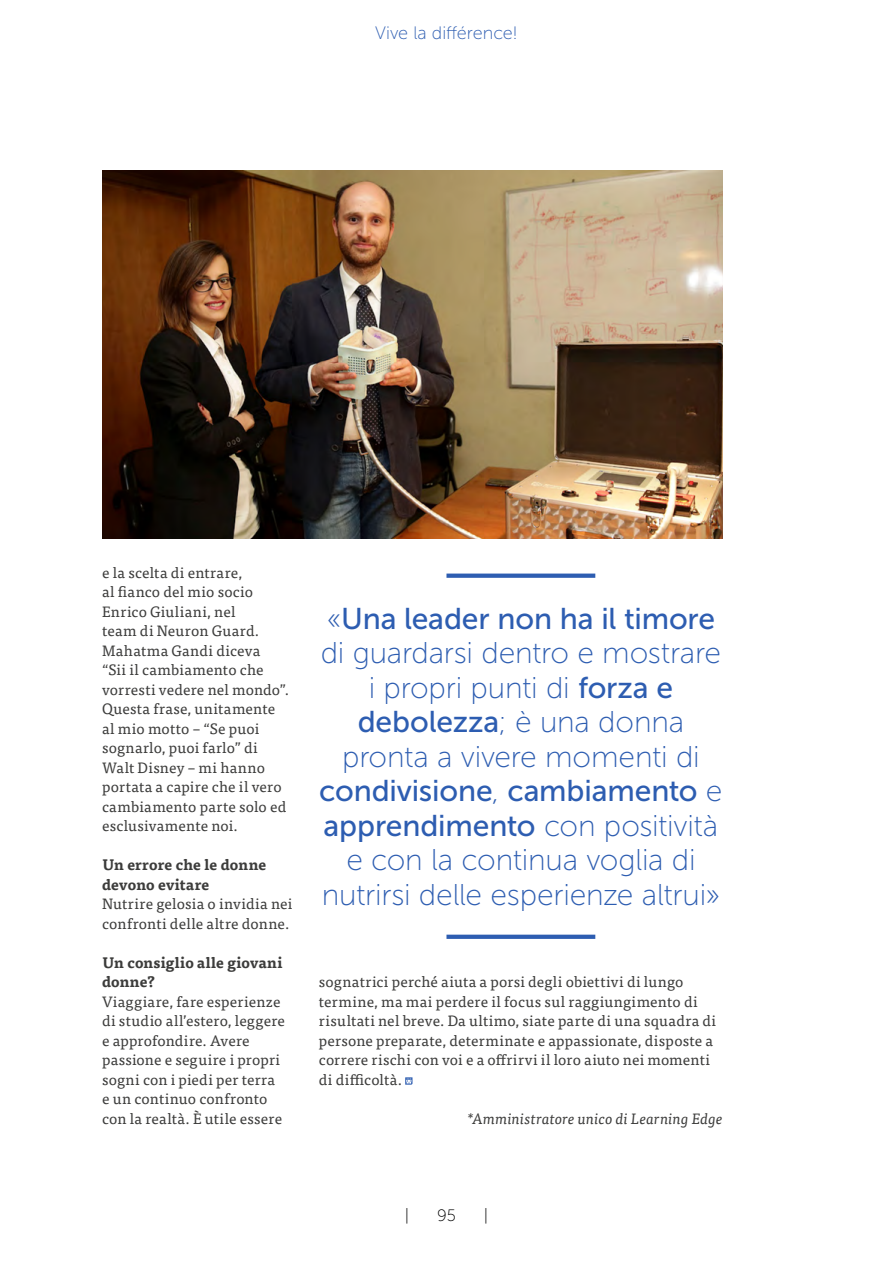
<style>
.page{position:relative;width:893px;height:1263px;background:#fff}
.page>*{position:absolute;margin:0;border:0;box-sizing:border-box;transform-origin:0 0}
.t1{font:30px/34.5px "Museo Sans 100";letter-spacing:-.005em;color:#2d5db1;text-align:center}
.t2{font:30px/34.5px "Museo Sans 500";letter-spacing:-.005em;color:#2d5db1}
.t3{font:18px "Museo Sans 100";color:#2d5db1}
.t4{font:16.5px "Museo Sans 100";color:#000}
.t5{font:15px/19.5px "Tisa Pro";letter-spacing:.015em;color:#3c3c3b}
.t6{font:700 15px/19.5px "Tisa Pro";letter-spacing:.01em;color:#3c3c3b}
.t7{font:italic 15px "Tisa Pro";letter-spacing:.005em;color:#3c3c3b}
.s1{font-family:"Museo Sans 100"}
.s2{font-family:"Museo Sans 500"}
</style>
<div class="page">
<svg style="left:405px;top:1077px;width:7px;height:8px"></svg>
<div style="left:446px;top:573px;width:149px;height:5px;background:#2d5db1"></div>
<svg style="left:446px;top:935px;width:149px;height:4px"></svg>
<img style="left:102px;top:170px;width:621px;height:369px">
<p class="t3" style="left:375px;top:23px;width:144px">Vive la différence!</p>
<p class="t5" style="left:102px;top:562px;width:189px">e la scelta di entrare,<br>al fianco del mio socio<br>Enrico Giuliani, nel<br>team di Neuron Guard.<br>Mahatma Gandi diceva<br>“Sii il cambiamento che vorresti vedere nel mondo”.<br>Questa frase, unitamente al mio motto – “Se puoi sognarlo, puoi farlo” di<br>Walt Disney – mi hanno portata a capire che il vero cambiamento parte solo ed esclusivamente noi.</p>
<p class="t6" style="left:102px;top:854px;width:166px">Un errore che le donne devono evitare</p>
<p class="t5" style="left:102px;top:893px;width:192px">Nutrire gelosia o invidia nei confronti delle altre donne.</p>
<p class="t6" style="left:102px;top:952px;width:182px">Un consiglio alle giovani donne?</p>
<p class="t5" style="left:102px;top:991px;width:184px">Viaggiare, fare esperienze di studio all’estero, leggere e approfondire. Avere passione e seguire i propri sogni con i piedi per terra e un continuo confronto con la realtà. È utile essere</p>
<h1 class="t2" style="left:327px;top:601px;width:390px"><span class="s1">«</span>Una leader non ha il timore</h1>
<h1 class="t1" style="left:321px;top:636px;width:402px">di guardarsi dentro e mostrare i propri punti di <span class="s2">forza e debolezza</span>; è una donna pronta a vivere momenti di</h1>
<h1 class="t2" style="left:319px;top:774px;width:405px">condivisione<span class="s1">,</span> cambiamento <span class="s1">e </span>apprendimento <span class="s1">con positività</span></h1>
<h1 class="t1" style="left:322px;top:843px;width:400px">e con la continua voglia di nutrirsi delle esperienze altrui»</h1>
<p class="t5" style="left:319px;top:971px;width:399px">sognatrici perché aiuta a porsi degli obiettivi di lungo termine, ma mai perdere il focus sul raggiungimento di risultati nel breve. Da ultimo, siate parte di una squadra di persone preparate, determinate e appassionate, disposte a correre rischi con voi e a offrirvi il loro aiuto nei momenti di difficoltà.</p>
<p class="t7" style="left:468px;top:1107px;width:257px">*Amministratore unico di Learning Edge</p>
<p class="t4" style="left:405px;top:1207px;width:6px">|</p>
<p class="t4" style="left:437px;top:1207px;width:20px">95</p>
<p class="t4" style="left:484px;top:1207px;width:6px">|</p>
</div>
